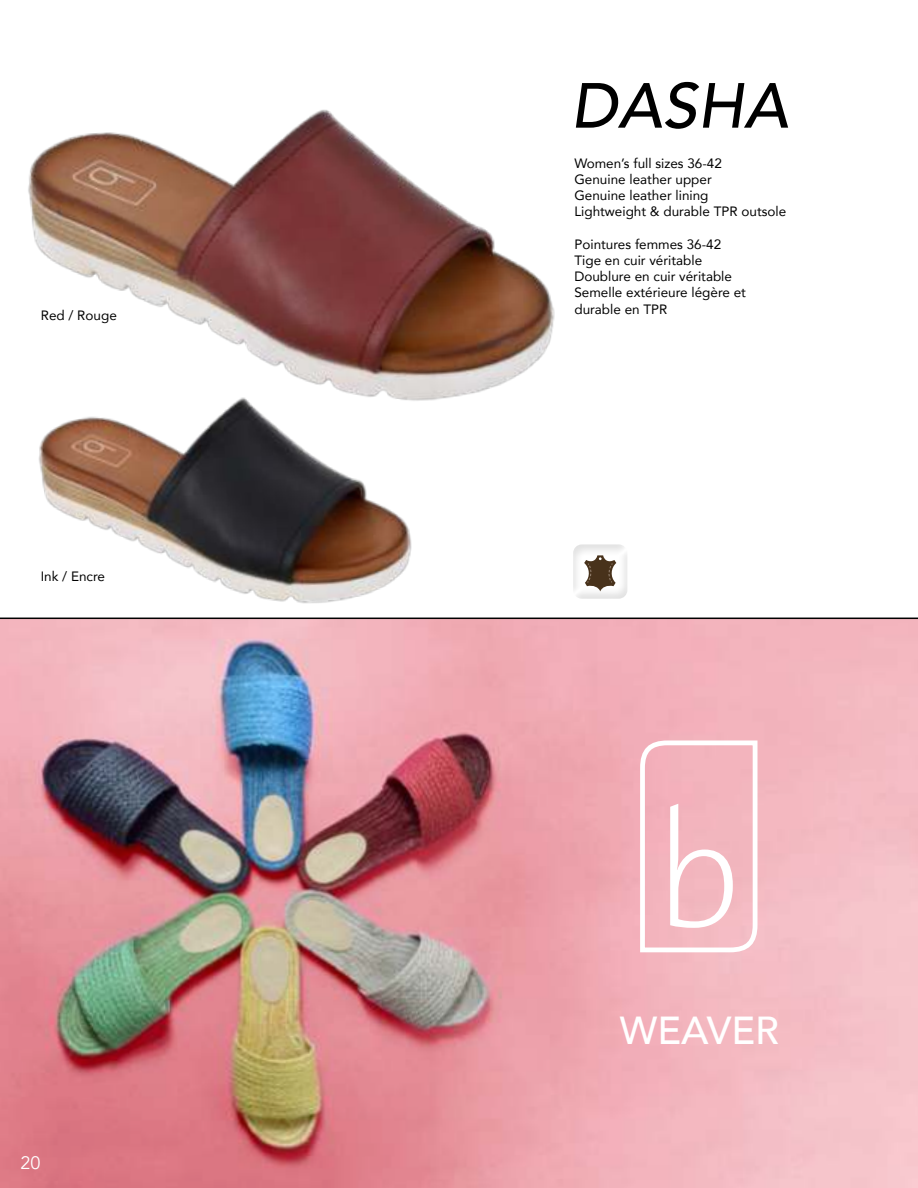
<style>
.page{position:relative;width:918px;height:1188px;background:#fff}
.page>*{position:absolute;margin:0;border:0;box-sizing:border-box;transform-origin:0 0}
.t1{font:italic 500 63px "Avenir";color:#000}
.t2{font:500 39px "Avenir";color:#fff}
.t3{font:18px "Avenir";color:#fff}
.t4{font:13.5px/16.2px "Avenir";color:#000}
</style>
<div class="page">
<img style="left:0;top:619px;width:918px;height:569px">
<img style="left:6px;top:429px;width:445px;height:195px">
<img style="left:28px;top:109px;width:527px;height:320px">
<div style="left:573px;top:542px;width:57px;height:57px;background:linear-gradient(to right,#f2f2f2,#f3f3f3)"></div>
<svg style="left:584px;top:555px;width:32px;height:36px"></svg>
<hr style="left:0;top:618px;width:918px;height:1px;background:#000">
<svg style="left:638px;top:738px;width:122px;height:217px"></svg>
<p class="t4" style="left:41px;top:307px;width:78px">Red / Rouge</p>
<p class="t4" style="left:41px;top:568px;width:66px">Ink / Encre</p>
<h3 class="t3" style="left:20px;top:1155px;width:22px">20</h3>
<h1 class="t1" style="left:571px;top:69px;width:219px">DASHA</h1>
<p class="t4" style="left:574px;top:155px;width:213px">Women’s full sizes 36-42<br>Genuine leather upper<br>Genuine leather lining<br>Lightweight &amp; durable TPR outsole</p>
<p class="t4" style="left:574px;top:236px;width:173px">Pointures femmes 36-42<br>Tige en cuir véritable<br>Doublure en cuir véritable<br>Semelle extérieure légère et durable en TPR</p>
<h2 class="t2" style="left:620px;top:1013px;width:161px">WEAVER</h2>
</div>
